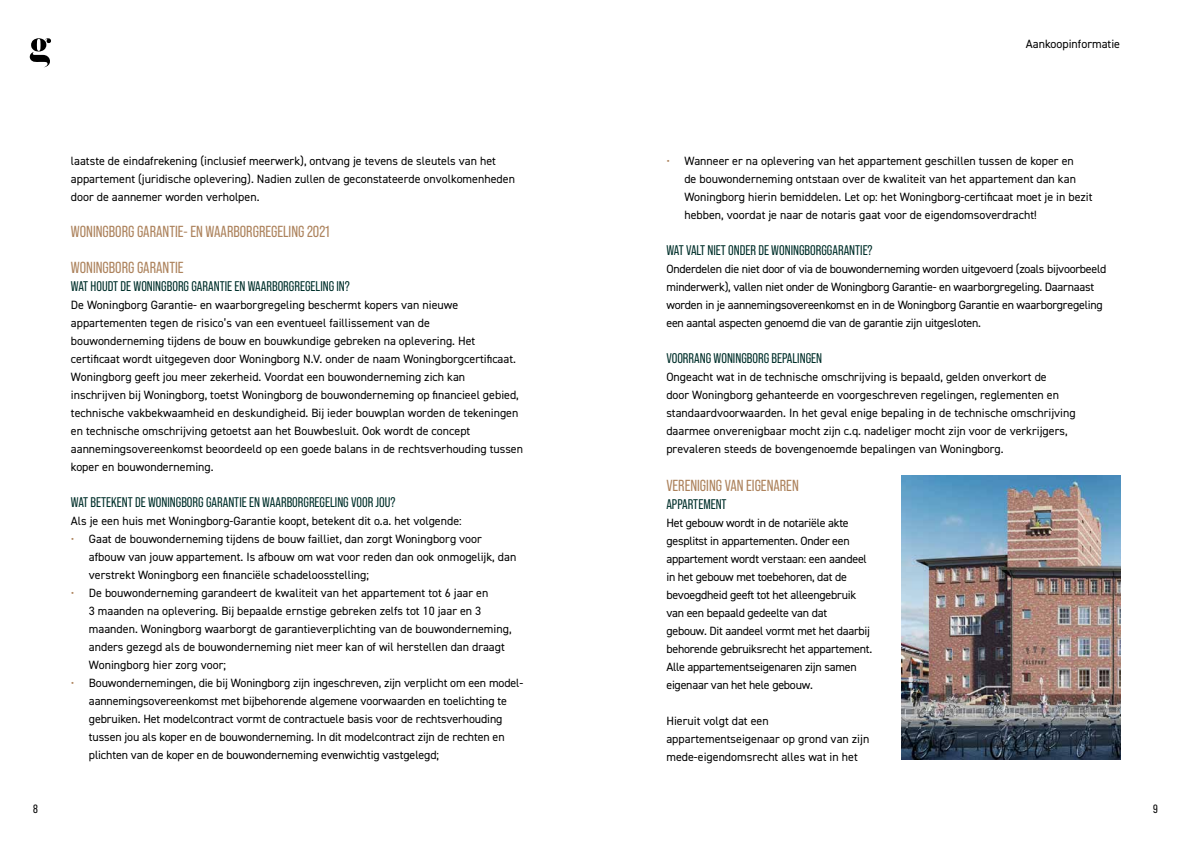
<style>
.page{position:relative;width:1191px;height:842px;background:#fff}
.page>*{position:absolute;margin:0;border:0;box-sizing:border-box;transform-origin:0 0}
.t1{font:16px "Bebas Neue Pro";color:#ad835d}
.t2{font:14px "Bebas Neue Pro";color:#00302b}
.t3{font:12px/18px "DIN2014";color:#000}
.t4{font:12px/18px "DIN2014";letter-spacing:-.02em;color:#000}
.t5{font:12px "Bebas Neue Pro";color:#000}
.s1{color:#ad835d}
</style>
<div class="page">
<img style="left:901px;top:475px;width:219px;height:284px">
<svg style="left:30px;top:38px;width:21px;height:29px"></svg>
<p class="t3" style="left:71px;top:152px;width:445px">laatste de eindafrekening (inclusief meerwerk), ontvang je tevens de sleutels van het appartement (juridische oplevering). Nadien zullen de geconstateerde onvolkomenheden door de aannemer worden verholpen.</p>
<h1 class="t1" style="left:71px;top:223px;width:260px">WONINGBORG GARANTIE- EN WAARBORGREGELING 2021</h1>
<h1 class="t1" style="left:71px;top:259px;width:114px">WONINGBORG GARANTIE</h1>
<p class="t2" style="left:71px;top:279px;width:280px">WAT HOUDT DE WONINGBORG GARANTIE EN WAARBORGREGELING IN?</p>
<p class="t3" style="left:71px;top:296px;width:454px">De Woningborg Garantie- en waarborgregeling beschermt kopers van nieuwe appartementen tegen de risico’s van een eventueel faillissement van de bouwonderneming tijdens de bouw en bouwkundige gebreken na oplevering. Het certificaat wordt uitgegeven door Woningborg N.V. onder de naam Woningborgcertificaat.<br>Woningborg geeft jou meer zekerheid. Voordat een bouwonderneming zich kan inschrijven bij Woningborg, toetst Woningborg de bouwonderneming op financieel gebied, technische vakbekwaamheid en deskundigheid. Bij ieder bouwplan worden de tekeningen en technische omschrijving getoetst aan het Bouwbesluit. Ook wordt de concept aannemingsovereenkomst beoordeeld op een goede balans in de rechtsverhouding tussen koper en bouwonderneming.</p>
<p class="t2" style="left:71px;top:495px;width:326px">WAT BETEKENT DE WONINGBORG GARANTIE EN WAARBORGREGELING VOOR JOU?</p>
<p class="t3" style="left:71px;top:512px;width:392px">Als je een huis met Woningborg-Garantie koopt, betekent dit o.a. het volgende:</p>
<p class="t3" style="left:89px;top:530px;width:429px;text-indent:-18px"><span class="s1">•</span> Gaat de bouwonderneming tijdens de bouw failliet, dan zorgt Woningborg voor afbouw van jouw appartement. Is afbouw om wat voor reden dan ook onmogelijk, dan verstrekt Woningborg een financiële schadeloosstelling;</p>
<p class="t3" style="left:89px;top:584px;width:424px;text-indent:-18px"><span class="s1">•</span> De bouwonderneming garandeert de kwaliteit van het appartement tot 6 jaar en<br>3 maanden na oplevering. Bij bepaalde ernstige gebreken zelfs tot 10 jaar en 3 maanden. Woningborg waarborgt de garantieverplichting van de bouwonderneming, anders gezegd als de bouwonderneming niet meer kan of wil herstellen dan draagt Woningborg hier zorg voor;</p>
<p class="t3" style="left:89px;top:674px;width:436px;text-indent:-18px"><span class="s1">•</span> Bouwondernemingen, die bij Woningborg zijn ingeschreven, zijn verplicht om een model&shy;aannemingsovereenkomst met bijbehorende algemene voorwaarden en toelichting te gebruiken. Het modelcontract vormt de contractuele basis voor de rechtsverhouding tussen jou als koper en de bouwonderneming. In dit modelcontract zijn de rechten en plichten van de koper en de bouwonderneming evenwichtig vastgelegd;</p>
<p class="t3" style="left:1026px;top:34px;width:96px">Aankoopinformatie</p>
<p class="t3" style="left:684px;top:152px;width:410px;text-indent:-18px"><span class="s1">•</span> Wanneer er na oplevering van het appartement geschillen tussen de koper en<br>de bouwonderneming ontstaan over de kwaliteit van het appartement dan kan Woningborg hierin bemiddelen. Let op: het Woningborg-certificaat moet je in bezit hebben, voordat je naar de notaris gaat voor de eigendomsoverdracht!</p>
<p class="t2" style="left:666px;top:243px;width:208px">WAT VALT NIET ONDER DE WONINGBORGGARANTIE?</p>
<p class="t4" style="left:666px;top:260px;width:441px">Onderdelen die niet door of via de bouwonderneming worden uitgevoerd (zoals bijvoorbeeld minderwerk), vallen niet onder de Woningborg Garantie- en waarborgregeling. Daarnaast worden in je aannemingsovereenkomst en in de Woningborg Garantie en waarborgregeling een aantal aspecten genoemd die van de garantie zijn uitgesloten.</p>
<p class="t2" style="left:666px;top:351px;width:157px">VOORRANG WONINGBORG BEPALINGEN</p>
<p class="t3" style="left:666px;top:368px;width:411px">Ongeacht wat in de technische omschrijving is bepaald, gelden onverkort de<br>door Woningborg gehanteerde en voorgeschreven regelingen, reglementen en standaardvoorwaarden. In het geval enige bepaling in de technische omschrijving daarmee onverenigbaar mocht zijn c.q. nadeliger mocht zijn voor de verkrijgers, prevaleren steeds de bovengenoemde bepalingen van Woningborg.</p>
<h1 class="t1" style="left:666px;top:476px;width:134px">VERENIGING VAN EIGENAREN</h1>
<p class="t2" style="left:666px;top:496px;width:62px">APPARTEMENT</p>
<p class="t4" style="left:666px;top:513px;width:207px">Het gebouw wordt in de notariële akte gesplitst in appartementen. Onder een appartement wordt verstaan: een aandeel in het gebouw met toebehoren, dat de bevoegdheid geeft tot het alleengebruik van een bepaald gedeelte van dat<br>gebouw. Dit aandeel vormt met het daarbij behorende gebruiksrecht het appartement.<br>Alle appartementseigenaren zijn samen eigenaar van het hele gebouw.</p>
<p class="t3" style="left:666px;top:711px;width:204px">Hieruit volgt dat een appartementseigenaar op grond van zijn mede-eigendomsrecht alles wat in het</p>
<p class="t5" style="left:33px;top:802px;width:6px">8</p>
<p class="t5" style="left:1153px;top:802px;width:6px">9</p>
</div>
